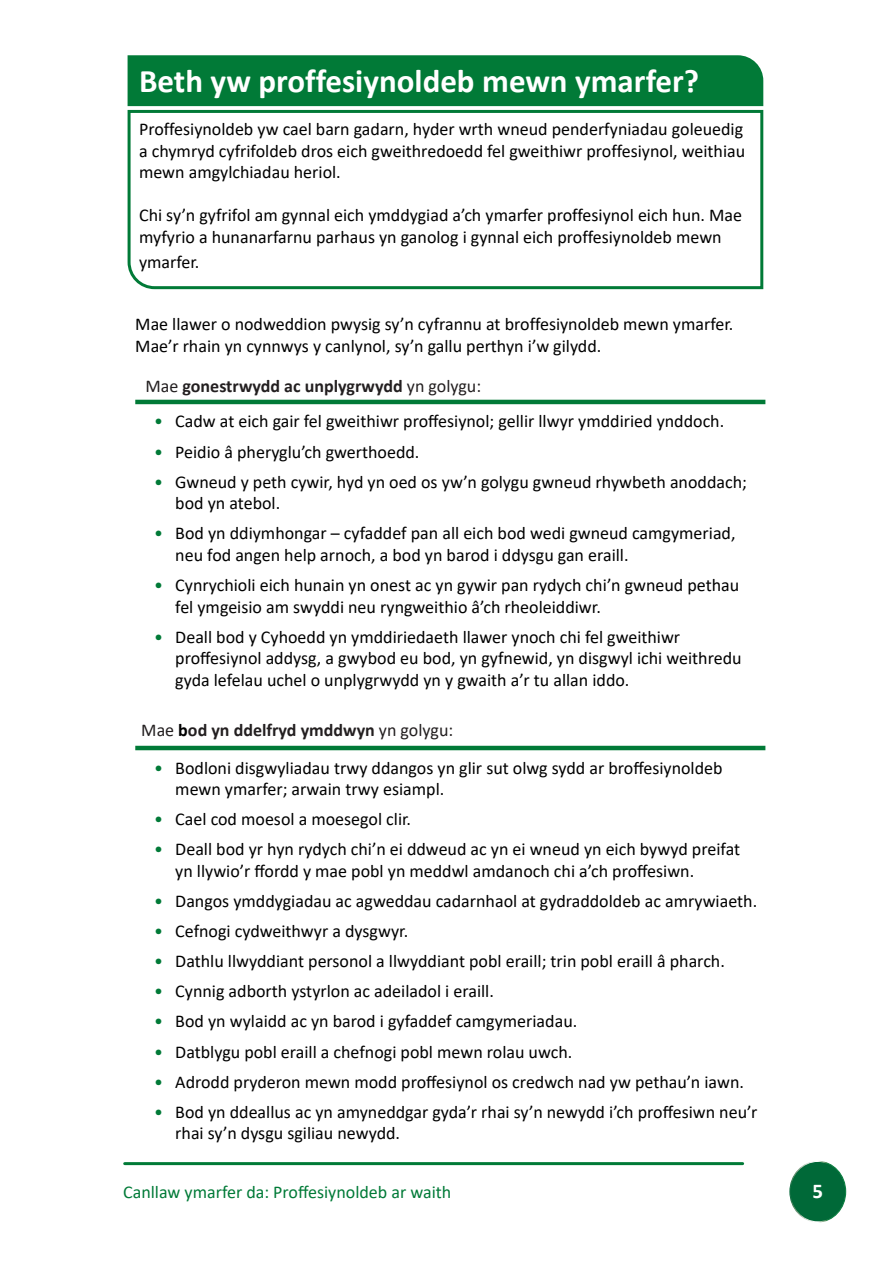
<style>
.page{position:relative;width:893px;height:1263px;background:#fff}
.page>*{position:absolute;margin:0;border:0;box-sizing:border-box;transform-origin:0 0}
.Heading_2{font:700 33px "Calibri";color:#fff}
.t1{font:700 21px "Calibri";color:#fff}
.Paragraph_1{font:18px/21.6px "Calibri";color:#000}
.t2{font:700 18px "Calibri";color:#231f20}
.t3{font:18px "Calibri";color:#017a37}
.s1{font-weight:400}
.s2{color:#017a37}
.s3{color:#000}
</style>
<div class="page">
<div style="left:790px;top:1161px;width:56px;height:61px;background:#006938;border-radius:50%"></div>
<div style="left:789px;top:1161px;width:57px;height:61px;border:1px solid #fff;border-radius:50%"></div>
<hr style="left:125px;top:1162px;width:618px;height:3px;background:#017a37">
<div style="left:127px;top:55px;width:637px;height:52px;background:#017a37"></div>
<hr style="left:135px;top:400px;width:630px;height:4px;background:#017a37">
<hr style="left:135px;top:746px;width:630px;height:4px;background:#017a37">
<svg style="left:127px;top:109px;width:637px;height:181px"></svg>
<h2 class="Heading_2" style="left:139px;top:57px;width:562px">Beth yw proffesiynoldeb mewn ymarfer?</h2>
<p class="Paragraph_1" style="left:139px;top:118px;width:608px;text-align:justify">Proffesiynoldeb yw cael barn gadarn, hyder wrth wneud penderfyniadau goleuedig a chymryd cyfrifoldeb dros eich gweithredoedd fel gweithiwr proffesiynol, weithiau mewn amgylchiadau heriol.</p>
<p class="Paragraph_1" style="left:139px;top:204px;width:605px">Chi sy’n gyfrifol am gynnal eich ymddygiad a’ch ymarfer proffesiynol eich hun. Mae myfyrio a hunanarfarnu parhaus yn ganolog i gynnal eich proffesiynoldeb mewn</p>
<p class="Paragraph_1" style="left:139px;top:251px;width:62px">ymarfer.</p>
<p class="Paragraph_1" style="left:135px;top:313px;width:600px">Mae llawer o nodweddion pwysig sy’n cyfrannu at broffesiynoldeb mewn ymarfer.<br>Mae’r rhain yn cynnwys y canlynol, sy’n gallu perthyn i’w gilydd.</p>
<p class="t2" style="left:146px;top:373px;width:337px"><span class="s1">Mae</span> gonestrwydd ac unplygrwydd <span class="s1">yn golygu:</span></p>
<p class="Paragraph_1" style="left:154px;top:410px;width:572px"><span class="s2">•</span> Cadw at eich gair fel gweithiwr proffesiynol; gellir llwyr ymddiried ynddoch.</p>
<p class="Paragraph_1" style="left:154px;top:440px;width:267px"><span class="s2">•</span> Peidio â pheryglu’ch gwerthoedd.</p>
<p class="Paragraph_1" style="left:175px;top:470px;width:573px;text-indent:-21px"><span class="s2">•</span> Gwneud y peth cywir, hyd yn oed os yw’n golygu gwneud rhywbeth anoddach; bod yn atebol.</p>
<p class="Paragraph_1" style="left:175px;top:522px;width:562px;text-indent:-21px"><span class="s2">•</span> Bod yn ddiymhongar – cyfaddef pan all eich bod wedi gwneud camgymeriad, neu fod angen help arnoch, a bod yn barod i ddysgu gan eraill.</p>
<p class="Paragraph_1" style="left:175px;top:574px;width:565px;text-indent:-21px"><span class="s2">•</span> Cynrychioli eich hunain yn onest ac yn gywir pan rydych chi’n gwneud pethau fel ymgeisio am swyddi neu ryngweithio â’ch rheoleiddiwr.</p>
<p class="Paragraph_1" style="left:175px;top:626px;width:568px;text-indent:-21px"><span class="s2">•</span> Deall bod y Cyhoedd yn ymddiriedaeth llawer ynoch chi fel gweithiwr proffesiynol addysg, a gwybod eu bod, yn gyfnewid, yn disgwyl ichi weithredu gyda lefelau uchel o unplygrwydd yn y gwaith a’r tu allan iddo.</p>
<p class="t2" style="left:141px;top:717px;width:313px"><span class="s1">Mae</span> <span class="s3">b</span>od yn ddelfryd ymddwyn <span class="s1">yn golygu:</span></p>
<p class="Paragraph_1" style="left:175px;top:756px;width:549px;text-indent:-21px"><span class="s2">•</span> Bodloni disgwyliadau trwy ddangos yn glir sut olwg sydd ar broffesiynoldeb mewn ymarfer; arwain trwy esiampl.</p>
<p class="Paragraph_1" style="left:154px;top:808px;width:259px"><span class="s2">•</span> Cael cod moesol a moesegol clir.</p>
<p class="Paragraph_1" style="left:175px;top:838px;width:566px;text-indent:-21px"><span class="s2">•</span> Deall bod yr hyn rydych chi’n ei ddweud ac yn ei wneud yn eich bywyd preifat yn llywio’r ffordd y mae pobl yn meddwl amdanoch chi a’ch proffesiwn.</p>
<p class="Paragraph_1" style="left:154px;top:890px;width:605px"><span class="s2">•</span> Dangos ymddygiadau ac agweddau cadarnhaol at gydraddoldeb ac amrywiaeth.</p>
<p class="Paragraph_1" style="left:154px;top:920px;width:256px"><span class="s2">•</span> Cefnogi cydweithwyr a dysgwyr.</p>
<p class="Paragraph_1" style="left:154px;top:950px;width:572px"><span class="s2">•</span> Dathlu llwyddiant personol a llwyddiant pobl eraill; trin pobl eraill â pharch.</p>
<p class="Paragraph_1" style="left:154px;top:980px;width:341px"><span class="s2">•</span> Cynnig adborth ystyrlon ac adeiladol i eraill.</p>
<p class="Paragraph_1" style="left:154px;top:1010px;width:425px"><span class="s2">•</span> Bod yn wylaidd ac yn barod i gyfaddef camgymeriadau.</p>
<p class="Paragraph_1" style="left:154px;top:1040px;width:420px"><span class="s2">•</span> Datblygu pobl eraill a chefnogi pobl mewn rolau uwch.</p>
<p class="Paragraph_1" style="left:154px;top:1070px;width:591px"><span class="s2">•</span> Adrodd pryderon mewn modd proffesiynol os credwch nad yw pethau’n iawn.</p>
<p class="Paragraph_1" style="left:175px;top:1100px;width:584px;text-indent:-21px"><span class="s2">•</span> Bod yn ddeallus ac yn amyneddgar gyda’r rhai sy’n newydd i’ch proffesiwn neu’r rhai sy’n dysgu sgiliau newydd.</p>
<p class="t3" style="left:123px;top:1180px;width:330px">Canllaw ymarfer da: Proffesiynoldeb ar waith</p>
<p class="t1" style="left:812px;top:1177px;width:12px">5</p>
</div>
